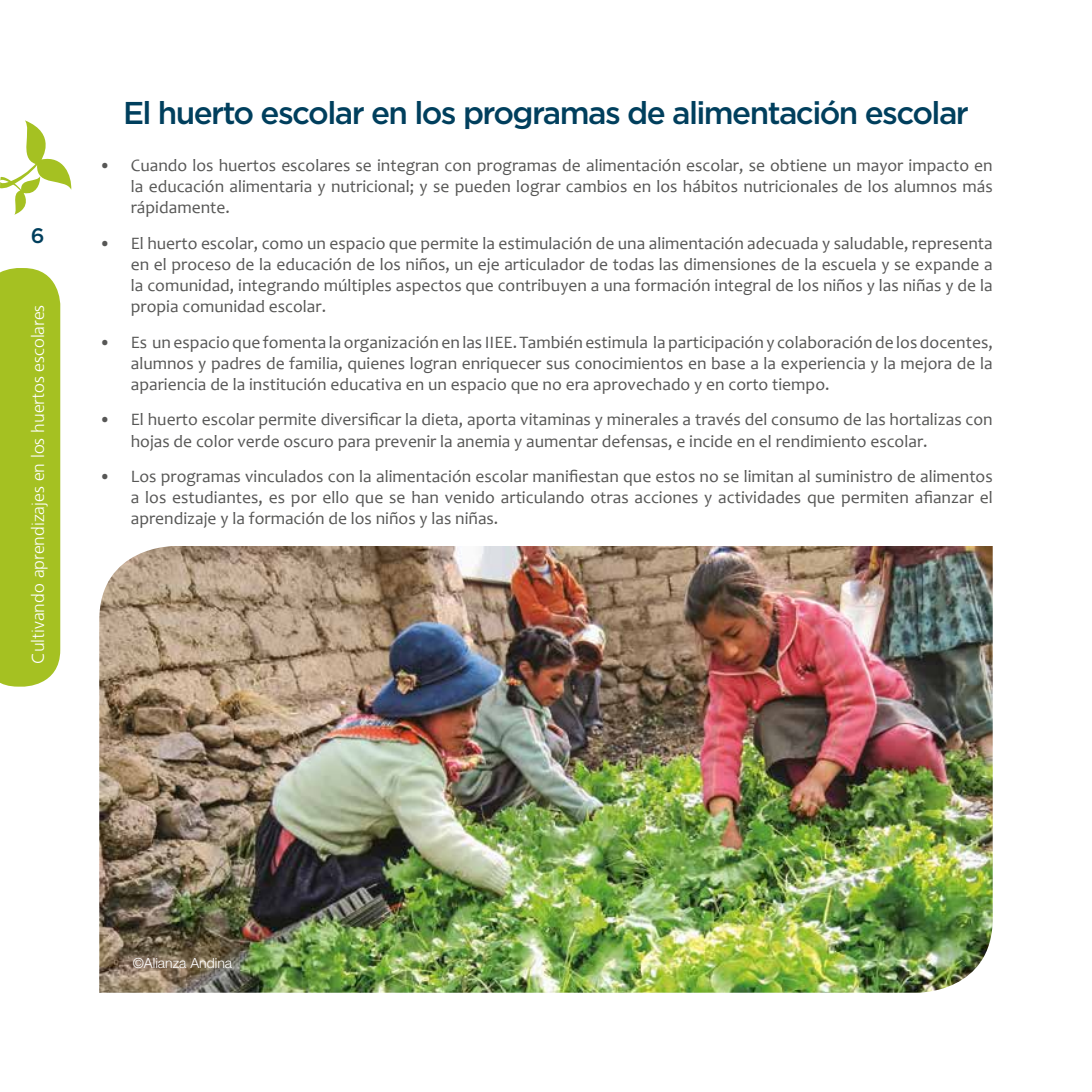
<style>
.page{position:relative;width:1092px;height:1092px;background:#fff}
.page>*{position:absolute;margin:0;border:0;box-sizing:border-box;transform-origin:0 0}
.t1{font:500 31.5px "Gotham";letter-spacing:-.05em;color:#003f5d}
.t2{font:500 21px "Gotham";color:#003f5d}
.t3{font:17.5px/21px "Candara";color:#575756;text-align:justify}
.t4{font:300 17.5px "Frutiger CE";color:#fff}
.t5{font:300 14px "Helvetica Neue LT Std";color:#fff}
</style>
<div class="page">
<svg style="left:0;top:120px;width:72px;height:95px"></svg>
<div style="left:0;top:268px;width:60px;height:418px;background:#a5c122"></div>
<img style="left:99px;top:546px;width:893px;height:446px">
<p class="t2" style="left:31px;top:221px;width:15px">6</p>
<p class="t4" style="left:28px;top:664px;width:361px;rotate:-90deg">Cultivando aprendizajes en los huertos escolares</p>
<h1 class="t1" style="left:123px;top:93px;width:847px">El huerto escolar en los programas de alimentación escolar</h1>
<p class="t3" style="left:131px;top:154px;width:863px;text-indent:-32px">• Cuando los huertos escolares se integran con programas de alimentación escolar, se obtiene un mayor impacto en la educación alimentaria y nutricional; y se pueden lograr cambios en los hábitos nutricionales de los alumnos más rápidamente.</p>
<p class="t3" style="left:131px;top:232px;width:863px;text-indent:-32px">• El huerto escolar, como un espacio que permite la estimulación de una alimentación adecuada y saludable, representa en el proceso de la educación de los niños, un eje articulador de todas las dimensiones de la escuela y se expande a la comunidad, integrando múltiples aspectos que contribuyen a una formación integral de los niños y las niñas y de la propia comunidad escolar.</p>
<p class="t3" style="left:131px;top:331px;width:863px;text-indent:-32px">• Es un espacio que fomenta la organización en las IIEE. También estimula la participación y colaboración de los docentes, alumnos y padres de familia, quienes logran enriquecer sus conocimientos en base a la experiencia y la mejora de la apariencia de la institución educativa en un espacio que no era aprovechado y en corto tiempo.</p>
<p class="t3" style="left:131px;top:409px;width:863px;text-indent:-32px">• El huerto escolar permite diversificar la dieta, aporta vitaminas y minerales a través del consumo de las hortalizas con hojas de color verde oscuro para prevenir la anemia y aumentar defensas, e incide en el rendimiento escolar.</p>
<p class="t3" style="left:131px;top:466px;width:863px;text-indent:-32px">• Los programas vinculados con la alimentación escolar manifiestan que estos no se limitan al suministro de alimentos a los estudiantes, es por ello que se han venido articulando otras acciones y actividades que permiten afianzar el aprendizaje y la formación de los niños y las niñas.</p>
<p class="t5" style="left:133px;top:954px;width:101px">©Alianza Andina</p>
</div>
